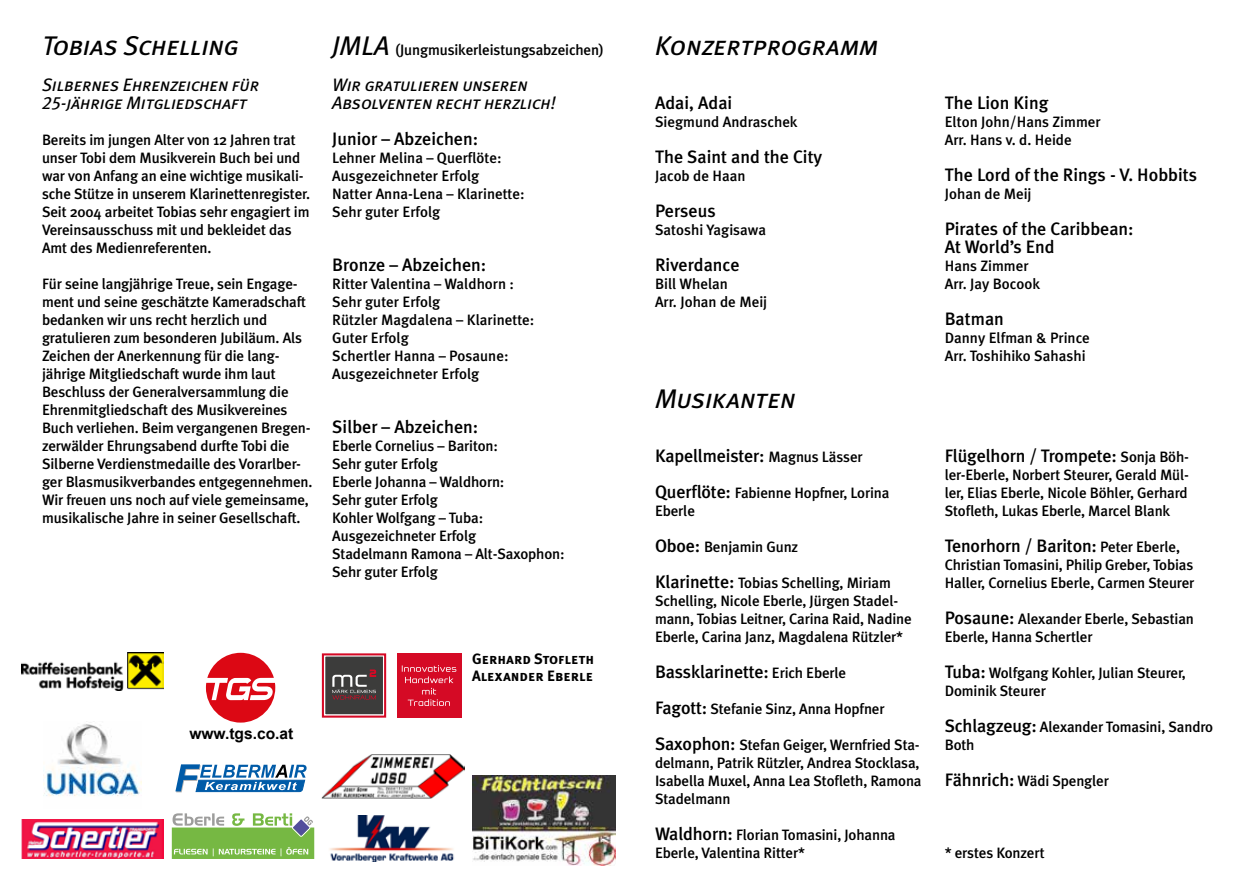
<style>
.page{position:relative;width:1259px;height:893px;background:#fff}
.page>*{position:absolute;margin:0;border:0;box-sizing:border-box;transform-origin:0 0}
.t1{font:italic 27px "Meta Plus Book Caps";letter-spacing:-.01em;color:#000}
.t2{font:500 18px/18px "Meta Plus";color:#000}
.t3{font:italic 18px/18px "Meta Plus Book Caps";letter-spacing:-.01em;color:#000}
.t4{font:700 15.6px "Arial";color:#000}
.t5{font:500 15px/18px "Meta Plus";letter-spacing:-.01em;color:#000}
.t6{font:15px/17.4px "Meta Plus Bold Caps";color:#000}
.s1{font-family:"Meta Plus Book Caps";font-weight:400;font-style:italic;font-size:27px}
.s2{font-size:15px}
.s3{font-size:18px}
</style>
<div class="page">
<img style="left:472px;top:775px;width:143px;height:90px">
<img style="left:21px;top:652px;width:143px;height:39px">
<img style="left:128px;top:652px;width:36px;height:36px">
<img style="left:21px;top:820px;width:143px;height:39px">
<img style="left:329px;top:815px;width:125px;height:46px">
<svg style="left:206px;top:653px;width:69px;height:70px"></svg>
<img style="left:322px;top:754px;width:142px;height:45px">
<svg style="left:321px;top:653px;width:141px;height:65px;background:#a94552"></svg>
<img style="left:43px;top:721px;width:98px;height:75px">
<svg style="left:175px;top:764px;width:132px;height:28px"></svg>
<svg style="left:172px;top:813px;width:142px;height:46px"></svg>
<h1 class="t1" style="left:42px;top:30px;width:198px">Tobias Schelling</h1>
<p class="t3" style="left:42px;top:76px;width:219px">Silbernes Ehrenzeichen für<br>25-jährige Mitgliedschaft</p>
<p class="t5" style="left:42px;top:131px;width:270px">Bereits im jungen Alter von 12 Jahren trat unser Tobi dem Musikverein Buch bei und war von Anfang an eine wichtige musikali&shy;sche Stütze in unserem Klarinettenregister.<br>Seit 2004 arbeitet Tobias sehr engagiert im Vereinsausschuss mit und bekleidet das Amt des Medienreferenten.</p>
<p class="t5" style="left:42px;top:275px;width:272px">Für seine langjährige Treue, sein Engage&shy;ment und seine geschätzte Kameradschaft bedanken wir uns recht herzlich und gratulieren zum besonderen Jubiläum. Als Zeichen der Anerkennung für die lang&shy;jährige Mitgliedschaft wurde ihm laut Beschluss der Generalversammlung die Ehrenmitgliedschaft des Musikvereines Buch verliehen. Beim vergangenen Bregen&shy;zerwälder Ehrungsabend durfte Tobi die Silberne Verdienstmedaille des Vorarlber&shy;ger Blasmusikverbandes entgegennehmen.<br>Wir freuen uns noch auf viele gemeinsame, musikalische Jahre in seiner Gesellschaft.</p>
<p class="t5" style="left:332px;top:41px;width:273px"><span class="s1">JMLA</span> (Jungmusikerleistungsabzeichen)</p>
<p class="t3" style="left:332px;top:76px;width:225px">Wir gratulieren unseren<br>Absolventen recht herzlich!</p>
<p class="t2" style="left:332px;top:130px;width:147px">Junior – Abzeichen:</p>
<p class="t5" style="left:332px;top:149px;width:194px">Lehner Melina – Querflöte:<br>Ausgezeichneter Erfolg<br>Natter Anna-Lena – Klarinette:<br>Sehr guter Erfolg</p>
<p class="t2" style="left:332px;top:256px;width:156px">Bronze – Abzeichen:</p>
<p class="t5" style="left:332px;top:275px;width:204px">Ritter Valentina – Waldhorn :<br>Sehr guter Erfolg<br>Rützler Magdalena – Klarinette:<br>Guter Erfolg<br>Schertler Hanna – Posaune:<br>Ausgezeichneter Erfolg</p>
<p class="t2" style="left:332px;top:418px;width:148px">Silber – Abzeichen:</p>
<p class="t5" style="left:332px;top:437px;width:234px">Eberle Cornelius – Bariton:<br>Sehr guter Erfolg<br>Eberle Johanna – Waldhorn:<br>Sehr guter Erfolg<br>Kohler Wolfgang – Tuba:<br>Ausgezeichneter Erfolg<br>Stadelmann Ramona – Alt-Saxophon:<br>Sehr guter Erfolg</p>
<p class="t4" style="left:189px;top:723px;width:106px">www.tgs.co.at</p>
<p class="t6" style="left:472px;top:650px;width:124px">Gerhard Stofleth<br>Alexander Eberle</p>
<h1 class="t1" style="left:655px;top:30px;width:225px">Konzertprogramm</h1>
<p class="t2" style="left:655px;top:94px;width:79px">Adai, Adai</p>
<p class="t5" style="left:655px;top:113px;width:144px">Siegmund Andraschek</p>
<p class="t2" style="left:655px;top:148px;width:169px">The Saint and the City</p>
<p class="t5" style="left:655px;top:167px;width:92px">Jacob de Haan</p>
<p class="t2" style="left:655px;top:202px;width:62px">Perseus</p>
<p class="t5" style="left:655px;top:221px;width:113px">Satoshi Yagisawa</p>
<p class="t2" style="left:655px;top:256px;width:86px">Riverdance</p>
<p class="t5" style="left:655px;top:275px;width:114px">Bill Whelan<br>Arr. Johan de Meij</p>
<h1 class="t1" style="left:655px;top:383px;width:142px">Musikanten</h1>
<p class="t2" style="left:655px;top:447px;width:209px">Kapellmeister: <span class="s2">Magnus Lässer</span></p>
<p class="t5" style="left:655px;top:484px;width:236px"><span class="s3">Querflöte:</span> Fabienne Hopfner, Lorina<br>Eberle</p>
<p class="t5" style="left:655px;top:538px;width:145px"><span class="s3">Oboe:</span> Benjamin Gunz</p>
<p class="t5" style="left:655px;top:574px;width:258px"><span class="s3">Klarinette:</span> Tobias Schelling, Miriam Schelling, Nicole Eberle, Jürgen Stadel&shy;mann, Tobias Leitner, Carina Raid, Nadine Eberle, Carina Janz, Magdalena Rützler*</p>
<p class="t2" style="left:655px;top:663px;width:193px">Bassklarinette: <span class="s2">Erich Eberle</span></p>
<p class="t5" style="left:655px;top:700px;width:231px"><span class="s3">Fagott:</span> Stefanie Sinz, Anna Hopfner</p>
<p class="t5" style="left:655px;top:736px;width:268px"><span class="s3">Saxophon:</span> Stefan Geiger, Wernfried Sta&shy;delmann, Patrik Rützler, Andrea Stocklasa, Isabella Muxel, Anna Lea Stofleth, Ramona Stadelmann</p>
<p class="t5" style="left:655px;top:826px;width:242px"><span class="s3">Waldhorn:</span> Florian Tomasini, Johanna<br>Eberle, Valentina Ritter*</p>
<p class="t2" style="left:944px;top:94px;width:105px">The Lion King</p>
<p class="t5" style="left:944px;top:113px;width:157px">Elton John/Hans Zimmer<br>Arr. Hans v. d. Heide</p>
<p class="t2" style="left:944px;top:166px;width:254px">The Lord of the Rings - V. Hobbits</p>
<p class="t5" style="left:944px;top:185px;width:88px">Johan de Meij</p>
<p class="t2" style="left:944px;top:220px;width:190px">Pirates of the Caribbean:<br>At World’s End</p>
<p class="t5" style="left:944px;top:257px;width:97px">Hans Zimmer<br>Arr. Jay Bocook</p>
<p class="t2" style="left:944px;top:310px;width:61px">Batman</p>
<p class="t5" style="left:944px;top:329px;width:147px">Danny Elfman &amp; Prince<br>Arr. Toshihiko Sahashi</p>
<p class="t2" style="left:944px;top:447px;width:246px">Flügelhorn / Trompete: <span class="s2">Sonja Böh-</span></p>
<p class="t5" style="left:944px;top:466px;width:246px;text-align:justify">ler-Eberle, Norbert Steurer, Gerald Mül&shy;ler, Elias Eberle, Nicole Böhler, Gerhard Stofleth, Lukas Eberle, Marcel Blank</p>
<p class="t2" style="left:944px;top:537px;width:237px">Tenorhorn / Bariton: <span class="s2">Peter Eberle,</span></p>
<p class="t5" style="left:944px;top:556px;width:251px">Christian Tomasini, Philip Greber, Tobias<br>Haller, Cornelius Eberle, Carmen Steurer</p>
<p class="t5" style="left:944px;top:610px;width:251px"><span class="s3">Posaune:</span> Alexander Eberle, Sebastian<br>Eberle, Hanna Schertler</p>
<p class="t5" style="left:944px;top:664px;width:243px"><span class="s3">Tuba:</span> Wolfgang Kohler, Julian Steurer,<br>Dominik Steurer</p>
<p class="t5" style="left:944px;top:718px;width:270px"><span class="s3">Schlagzeug:</span> Alexander Tomasini, Sandro<br>Both</p>
<p class="t5" style="left:944px;top:772px;width:166px"><span class="s3">Fähnrich:</span> Wädi Spengler</p>
<p class="t5" style="left:944px;top:844px;width:101px">* erstes Konzert</p>
</div>
